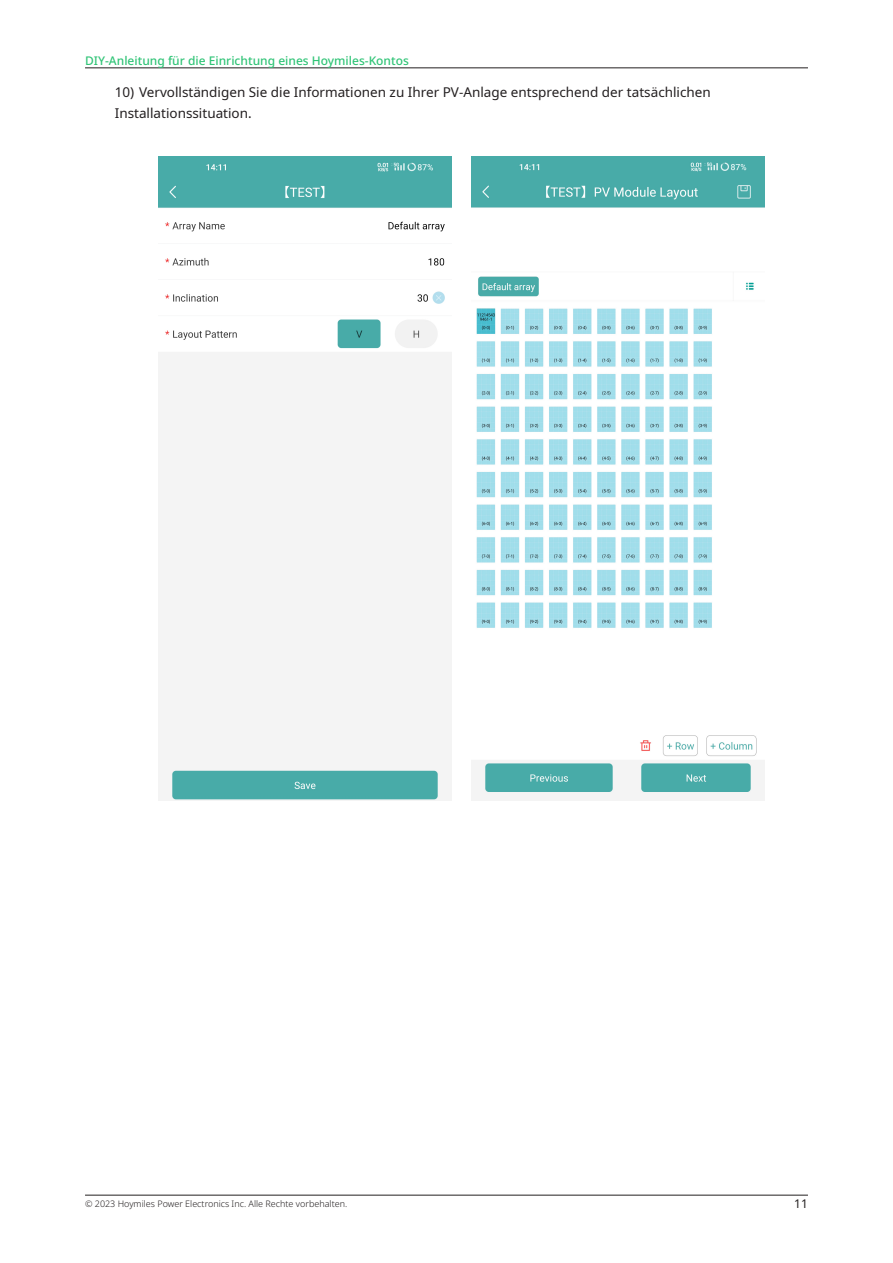
<style>
.page{position:relative;width:893px;height:1263px;background:#fff}
.page>*{position:absolute;margin:0;border:0;box-sizing:border-box;transform-origin:0 0}
.Body{font:13.5px/21px "Noto Sans";color:#231f20}
.t1{font:500 12px "Noto Sans";color:#31c477}
.t2{font:12px "Noto Sans";color:#231f20}
.t3{font:300 9px "Noto Sans";color:#231f20}
</style>
<div class="page">
<hr style="left:85px;top:68px;width:723px;height:1px;background:#231f20">
<hr style="left:85px;top:1195px;width:723px;height:1px;background:#231f20">
<img style="left:158px;top:157px;width:293px;height:643px">
<img style="left:471px;top:157px;width:293px;height:643px">
<p class="t1" style="left:85px;top:52px;width:325px">DIY-Anleitung für die Einrichtung eines Hoymiles-Kontos</p>
<p class="Body" style="left:115px;top:82px;width:598px">10) Vervollständigen Sie die Informationen zu Ihrer PV-Anlage entsprechend der tatsächlichen<br>Installationssituation.</p>
<p class="t3" style="left:85px;top:1197px;width:264px">© 2023 Hoymiles Power Electronics Inc. Alle Rechte vorbehalten.</p>
<p class="t2" style="left:794px;top:1195px;width:15px">11</p>
</div>
